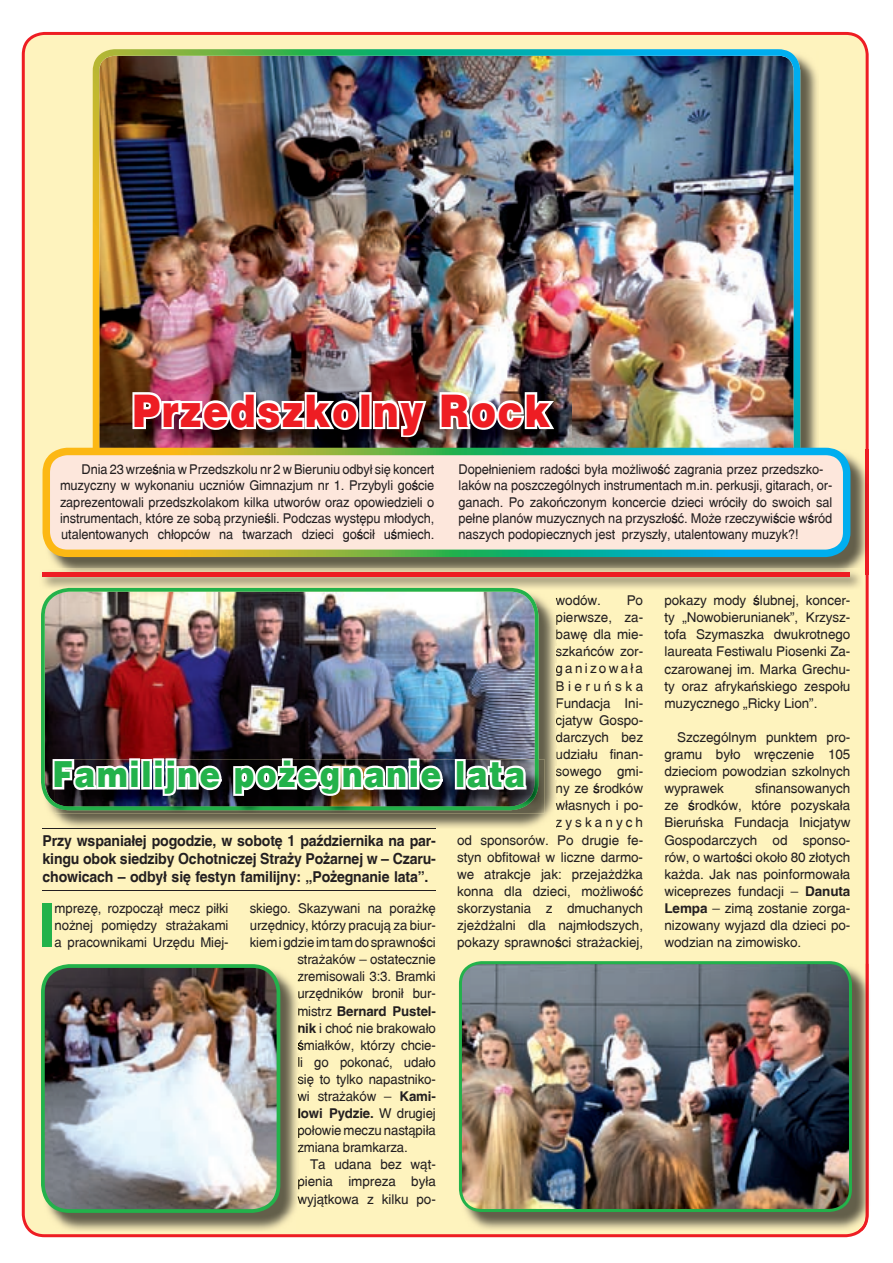
<style>
.page{position:relative;width:893px;height:1263px;background:#fff}
.page>*{position:absolute;margin:0;border:0;box-sizing:border-box;transform-origin:0 0}
.t1{font:700 61.05px "Switzerland";color:#23b24b}
.t2{font:900 45px "Switzerland";letter-spacing:.04em;color:#ee1d23;scale:.85 1}
.t3{font:900 36px "Switzerland";letter-spacing:.06em;color:#23b24b;scale:.85 1}
.t4{font:700 15px/18px "Switzerland";letter-spacing:-.01em;color:#231f20;text-align:justify;scale:.94 1}
.t5{font:13.5px/17.1px "Switzerland";letter-spacing:-.01em;color:#231f20;text-align:justify}
.t6{font:13.5px/16.2px "Switzerland";letter-spacing:-.01em;color:#231f20;text-align:justify;scale:.95 1}
.t7{font:700 13.5px "Switzerland";letter-spacing:-.01em;color:#231f20}
.s1{font-weight:700}
.s2{font-weight:400}
</style>
<div class="page">
<div style="left:22px;top:32px;width:847px;height:1205px;background:#fef3be"></div>
<img style="left:800px;top:52px;width:19px;height:396px">
<img style="left:93px;top:49px;width:707px;height:399px">
<img style="left:361px;top:394px;width:210px;height:54px">
<img style="left:130px;top:389px;width:231px;height:59px">
<div style="left:359px;top:392px;width:13px;height:37px;border:4px solid #fff"></div>
<svg style="left:371px;top:397px;width:58px;height:42px"></svg>
<img style="left:437px;top:389px;width:122px;height:44px">
<img style="left:45px;top:450px;width:824px;height:125px">
<svg style="left:43px;top:448px;width:807px;height:109px;background:#e6dfcb"></svg>
<img style="left:39px;top:569px;width:824px;height:21px">
<img style="left:45px;top:569px;width:818px;height:6px">
<div style="left:43px;top:572px;width:807px;height:5px;background:#ee1d23"></div>
<img style="left:43px;top:590px;width:514px;height:239px">
<svg style="left:556px;top:612px;width:1px;height:44px"></svg>
<svg style="left:556px;top:664px;width:1px;height:27px"></svg>
<svg style="left:556px;top:698px;width:2px;height:61px"></svg>
<svg style="left:556px;top:766px;width:1px;height:63px"></svg>
<img style="left:41px;top:588px;width:498px;height:222px">
<img style="left:55px;top:759px;width:490px;height:54px">
<img style="left:55px;top:759px;width:484px;height:51px">
<svg style="left:50px;top:756px;width:92px;height:38px"></svg>
<div style="left:141px;top:759px;width:11px;height:30px;border:4px solid #fff"></div>
<svg style="left:151px;top:756px;width:73px;height:42px"></svg>
<img style="left:231px;top:756px;width:214px;height:43px">
<div style="left:455px;top:759px;width:11px;height:30px;border:4px solid #fff"></div>
<svg style="left:463px;top:758px;width:66px;height:36px"></svg>
<img style="left:461px;top:963px;width:396px;height:268px">
<img style="left:857px;top:963px;width:12px;height:268px">
<img style="left:459px;top:961px;width:393px;height:251px">
<img style="left:43px;top:966px;width:256px;height:265px">
<svg style="left:298px;top:988px;width:1px;height:28px"></svg>
<svg style="left:298px;top:1040px;width:1px;height:61px"></svg>
<svg style="left:298px;top:1108px;width:1px;height:44px"></svg>
<svg style="left:298px;top:1177px;width:1px;height:30px"></svg>
<img style="left:41px;top:964px;width:239px;height:249px">
<hr style="left:43px;top:828px;width:393px;height:1px;background:#231f20">
<hr style="left:43px;top:890px;width:393px;height:1px;background:#231f20">
<h2 class="t2" style="left:133px;top:384px;width:493px">Przedszkolny Rock</h2>
<p class="t6" style="left:60px;top:461px;width:396px;text-indent:22px">Dnia 23 wrzeœnia w Przedszkolu nr 2 w Bieruniu odby³ siê koncert muzyczny w wykonaniu uczniów Gimnazjum nr 1. Przybyli goœcie zaprezentowali przedszkolakom kilka utworów oraz opowiedzieli o instrumentach, które ze sob¹ przynieœli. Podczas wystêpu m³odych, utalentowanych ch³opców na twarzach dzieci goœci³ uœmiech.</p>
<p class="t6" style="left:459px;top:461px;width:395px;text-align:left">Dope³nieniem radoœci by³a mo¿liwoœæ zagrania przez przedszko&shy;laków na poszczególnych instrumentach m.in. perkusji, gitarach, or&shy;ganach. Po zakoñczonym koncercie dzieci wróci³y do swoich sal pe³ne planów muzycznych na przysz³oœæ. Mo¿e rzeczywiœcie wœród naszych podopiecznych jest przysz³y, utalentowany muzyk?!</p>
<p class="t5" style="left:556px;top:592px;width:47px">wodów.</p>
<p class="t5" style="left:457px;top:592px;width:188px;text-align:right">Po<br>pierw sze, za-<br>bawê dla mie-<br>szkañców zor-<br>ganizowa³a<br>Bieruñska<br>Fun dacja Ini-<br>cjatyw Gospo-<br>darczych bez<br>udzia³u finan-<br>sowego gmi-<br>ny ze œrodków<br>w³asnych i po-<br>zyskanych<br>od sponsorów. Po drugie fe&shy;styn obfitowa³ w liczne darmo&shy;we atrakcje jak: przeja¿d¿ka konna dla dzieci, mo¿liwoœæ skorzystania z dmuchanych zje¿d¿alni dla najm³odszych, pokazy sprawnoœci stra¿ackiej,</p>
<p class="t5" style="left:664px;top:592px;width:188px">pokazy mody œlubnej, koncer&shy;ty „Nowobierunianek”, Krzysz&shy;tofa Szymaszka dwukrotnego laureata Festiwalu Piosenki Za&shy;czarowanej im. Marka Grechu&shy;ty oraz afrykañskiego zespo³u muzycznego „Ricky Lion”.</p>
<p class="t5" style="left:664px;top:729px;width:188px;text-indent:13px">Szczególnym punktem pro&shy;gramu by³o wrêczenie 105 dzieciom powodzian szkolnych wyprawek</p>
<h3 class="t3" style="left:53px;top:753px;width:558px">Familijne po¿egnanie lata</h3>
<p class="t5" style="left:664px;top:780px;width:188px;text-indent:91px">sfinansowanych ze œrodków, które pozyska³a Bieruñska Fundacja Inicjatyw Gospodarczych od sponso&shy;rów, o wartoœci oko³o 80 z³otych ka¿da. Jak nas poinformowa³a wiceprezes fundacji – <span class="s1">Danuta Lempa</span> – zim¹ zostanie zorga&shy;nizowany wyjazd dla dzieci po&shy;wodzian na zimowisko.</p>
<p class="t4" style="left:43px;top:831px;width:420px">Przy wspania³ej pogodzie, w sobotê 1 paŸdziernika na par&shy;kingu obok siedziby Ochotniczej Stra¿y Po¿arnej w – Czaru&shy;chowicach – odby³ siê festyn familijny: „Po¿egnanie lata”.</p>
<h1 class="t1" style="left:39px;top:889px;width:18px">I</h1>
<p class="t5" style="left:55px;top:899px;width:175px">mprezê, rozpocz¹³ mecz pi³ki no¿nej pomiêdzy stra¿akami a pracownikami Urzêdu Miej-</p>
<p class="t5" style="left:250px;top:899px;width:188px">skiego. Skazywani na pora¿kê</p>
<p class="t5" style="left:250px;top:917px;width:188px">urzêdnicy, którzy pracuj¹ za biur-</p>
<p class="t5" style="left:250px;top:934px;width:188px">kiem i gdzie im tam do sprawnoœci</p>
<p class="t5" style="left:297px;top:951px;width:140px">stra¿aków – ostatecznie</p>
<p class="t5" style="left:297px;top:968px;width:140px">zremisowali 3:3. Bramki</p>
<p class="t5" style="left:297px;top:985px;width:140px">urzêdników broni³ bur-</p>
<p class="t7" style="left:297px;top:1002px;width:140px"><span class="s2">mistrz</span> Bernard Pustel-</p>
<p class="t5" style="left:297px;top:1019px;width:140px"><span class="s1">nik</span> i choæ nie brakowa³o</p>
<p class="t5" style="left:297px;top:1036px;width:140px">œmia³ ków, którzy chcie-</p>
<p class="t5" style="left:297px;top:1053px;width:140px">li go pokonaæ, uda³o</p>
<p class="t5" style="left:297px;top:1070px;width:140px">siê to tylko napastniko-</p>
<p class="t5" style="left:297px;top:1088px;width:140px">wi stra¿aków – <span class="s1">Kami-</span></p>
<p class="t7" style="left:297px;top:1105px;width:140px">lowi Pydzie. <span class="s2">W drugiej</span></p>
<p class="t5" style="left:297px;top:1122px;width:140px">po³owie meczu nast¹pi³a</p>
<p class="t5" style="left:297px;top:1139px;width:112px">zmiana bramkarza.</p>
<p class="t5" style="left:310px;top:1156px;width:127px">Ta udana bez w¹t-</p>
<p class="t5" style="left:297px;top:1173px;width:140px">pie nia impreza by³a</p>
<p class="t5" style="left:297px;top:1190px;width:140px">wy j¹tkowa z kilku po-</p>
</div>
